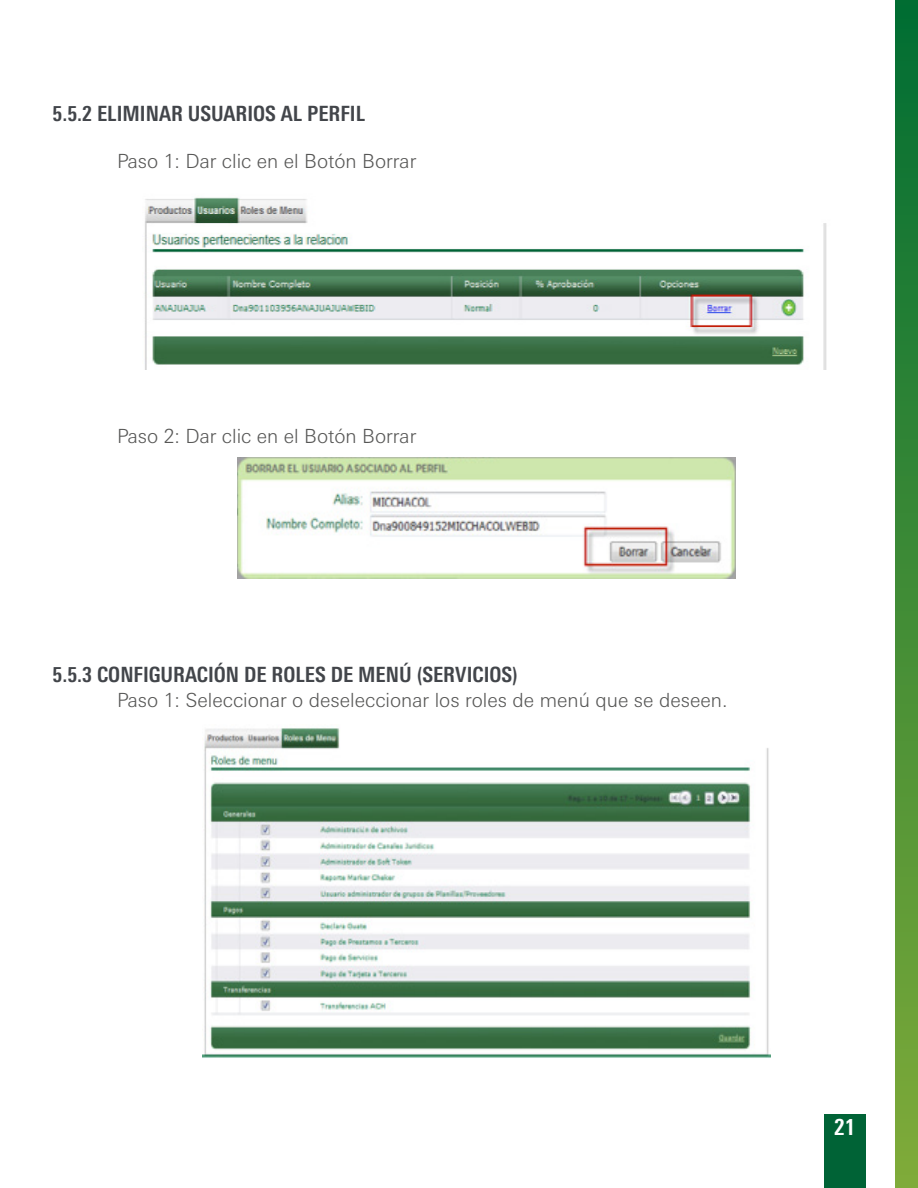
<style>
.page{position:relative;width:918px;height:1188px;background:#fff}
.page>*{position:absolute;margin:0;border:0;box-sizing:border-box;transform-origin:0 0}
.t1{font:700 condensed 22.5px "Linotype Univers";color:#fff}
.t2{font:700 condensed 21px "Linotype Univers";color:#42454a}
.t3{font:300 19.5px "Linotype Univers Basic";color:#575756}
</style>
<div class="page">
<div style="left:895px;top:0;width:23px;height:1188px;background:linear-gradient(to bottom,#006d33,#80ab39)"></div>
<div style="left:824px;top:1114px;width:42px;height:74px;background:#006336"></div>
<img style="left:144px;top:197px;width:683px;height:173px">
<img style="left:238px;top:457px;width:498px;height:122px">
<img style="left:202px;top:728px;width:569px;height:330px">
<p class="t2" style="left:52px;top:101px;width:314px">5.5.2 ELIMINAR USUARIOS AL PERFIL</p>
<p class="t3" style="left:117px;top:150px;width:301px">Paso 1: Dar clic en el Botón Borrar</p>
<p class="t3" style="left:117px;top:424px;width:301px">Paso 2: Dar clic en el Botón Borrar</p>
<p class="t2" style="left:52px;top:662px;width:467px">5.5.3 CONFIGURACIÓN DE ROLES DE MENÚ (SERVICIOS)</p>
<p class="t3" style="left:117px;top:688px;width:612px">Paso 1: Seleccionar o deseleccionar los roles de menú que se deseen.</p>
<p class="t1" style="left:834px;top:1114px;width:23px">21</p>
</div>
